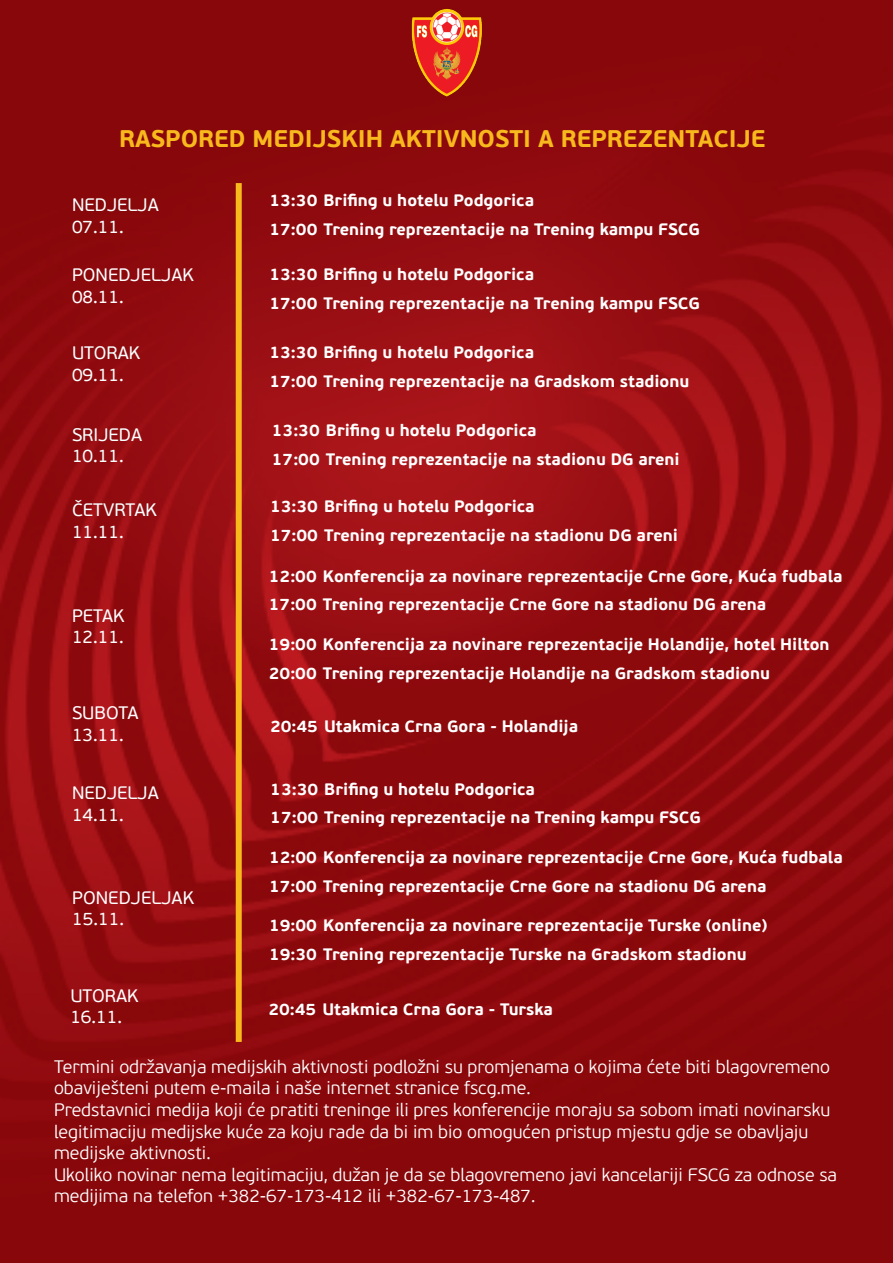
<style>
.page{position:relative;width:893px;height:1263px;background:#fff}
.page>*{position:absolute;margin:0;border:0;box-sizing:border-box;transform-origin:0 0}
.t1{font:700 24px "PF Beau Sans Pro";color:#f8b91d}
.t2{font:300 18px/21.6px "PF Beau Sans Pro";color:#fff}
.t3{font:18px "PF Beau Sans Pro";color:#fffeff}
.t4{font:18px "PF Beau Sans Pro";color:#f8ffff}
.t5{font:700 16.5px "PF Beau Sans Pro";color:#fff}
</style>
<div class="page">
<img style="left:0;top:0;width:893px;height:1263px">
<img style="left:404px;top:7px;width:85px;height:94px">
<div style="left:236px;top:183px;width:6px;height:859px;background:#f8b91d"></div>
<p class="t1" style="left:119px;top:124px;width:648px">RASPORED MEDIJSKIH AKTIVNOSTI A REPREZENTACIJE</p>
<p class="t4" style="left:72px;top:195px;width:88px">NEDJELJA</p>
<p class="t4" style="left:72px;top:216px;width:53px">07.11.</p>
<p class="t3" style="left:72px;top:265px;width:123px">PONEDJELJAK</p>
<p class="t3" style="left:72px;top:286px;width:53px">08.11.</p>
<p class="t4" style="left:72px;top:343px;width:70px">UTORAK</p>
<p class="t4" style="left:72px;top:364px;width:53px">09.11.</p>
<p class="t4" style="left:72px;top:424px;width:72px">SRIJEDA</p>
<p class="t4" style="left:72px;top:446px;width:53px">10.11.</p>
<p class="t4" style="left:72px;top:500px;width:86px">ČETVRTAK</p>
<p class="t4" style="left:72px;top:521px;width:53px">11.11.</p>
<p class="t3" style="left:72px;top:605px;width:54px">PETAK</p>
<p class="t3" style="left:72px;top:627px;width:53px">12.11.</p>
<p class="t3" style="left:72px;top:703px;width:68px">SUBOTA</p>
<p class="t3" style="left:72px;top:724px;width:53px">13.11.</p>
<p class="t4" style="left:72px;top:782px;width:88px">NEDJELJA</p>
<p class="t4" style="left:72px;top:804px;width:53px">14.11.</p>
<p class="t3" style="left:72px;top:887px;width:123px">PONEDJELJAK</p>
<p class="t3" style="left:72px;top:909px;width:53px">15.11.</p>
<p class="t3" style="left:70px;top:985px;width:70px">UTORAK</p>
<p class="t3" style="left:70px;top:1007px;width:53px">16.11.</p>
<p class="t5" style="left:269px;top:190px;width:266px">13:30 Brifing u hotelu Podgorica</p>
<p class="t5" style="left:269px;top:219px;width:432px">17:00 Trening reprezentacije na Trening kampu FSCG</p>
<p class="t5" style="left:269px;top:264px;width:266px">13:30 Brifing u hotelu Podgorica</p>
<p class="t5" style="left:269px;top:293px;width:432px">17:00 Trening reprezentacije na Trening kampu FSCG</p>
<p class="t5" style="left:269px;top:342px;width:266px">13:30 Brifing u hotelu Podgorica</p>
<p class="t5" style="left:269px;top:371px;width:421px">17:00 Trening reprezentacije na Gradskom stadionu</p>
<p class="t5" style="left:272px;top:420px;width:266px">13:30 Brifing u hotelu Podgorica</p>
<p class="t5" style="left:272px;top:449px;width:409px">17:00 Trening reprezentacije na stadionu DG areni</p>
<p class="t5" style="left:270px;top:496px;width:266px">13:30 Brifing u hotelu Podgorica</p>
<p class="t5" style="left:270px;top:525px;width:409px">17:00 Trening reprezentacije na stadionu DG areni</p>
<p class="t5" style="left:269px;top:566px;width:575px">12:00 Konferencija za novinare reprezentacije Crne Gore, Kuća fudbala</p>
<p class="t5" style="left:269px;top:594px;width:499px">17:00 Trening reprezentacije Crne Gore na stadionu DG arena</p>
<p class="t5" style="left:269px;top:634px;width:562px">19:00 Konferencija za novinare reprezentacije Holandije, hotel Hilton</p>
<p class="t5" style="left:269px;top:663px;width:503px">20:00 Trening reprezentacije Holandije na Gradskom stadionu</p>
<p class="t5" style="left:270px;top:716px;width:310px">20:45 Utakmica Crna Gora - Holandija</p>
<p class="t5" style="left:270px;top:779px;width:266px">13:30 Brifing u hotelu Podgorica</p>
<p class="t5" style="left:270px;top:807px;width:432px">17:00 Trening reprezentacije na Trening kampu FSCG</p>
<p class="t5" style="left:269px;top:847px;width:575px">12:00 Konferencija za novinare reprezentacije Crne Gore, Kuća fudbala</p>
<p class="t5" style="left:269px;top:876px;width:499px">17:00 Trening reprezentacije Crne Gore na stadionu DG arena</p>
<p class="t5" style="left:269px;top:915px;width:500px">19:00 Konferencija za novinare reprezentacije Turske (online)</p>
<p class="t5" style="left:269px;top:944px;width:479px">19:30 Trening reprezentacije Turske na Gradskom stadionu</p>
<p class="t5" style="left:268px;top:998px;width:286px">20:45 Utakmica Crna Gora - Turska</p>
<p class="t2" style="left:54px;top:1056px;width:778px">Termini održavanja medijskih aktivnosti podložni su promjenama o kojima ćete biti blagovremeno obaviješteni putem e-maila i naše internet stranice fscg.me.</p>
<p class="t2" style="left:54px;top:1099px;width:778px">Predstavnici medija koji će pratiti treninge ili pres konferencije moraju sa sobom imati novinarsku legitimaciju medijske kuće za koju rade da bi im bio omogućen pristup mjestu gdje se obavljaju medijske aktivnosti.</p>
<p class="t2" style="left:54px;top:1164px;width:785px">Ukoliko novinar nema legitimaciju, dužan je da se blagovremeno javi kancelariji FSCG za odnose sa medijima na telefon +382-67-173-412 ili +382-67-173-487.</p>
</div>
